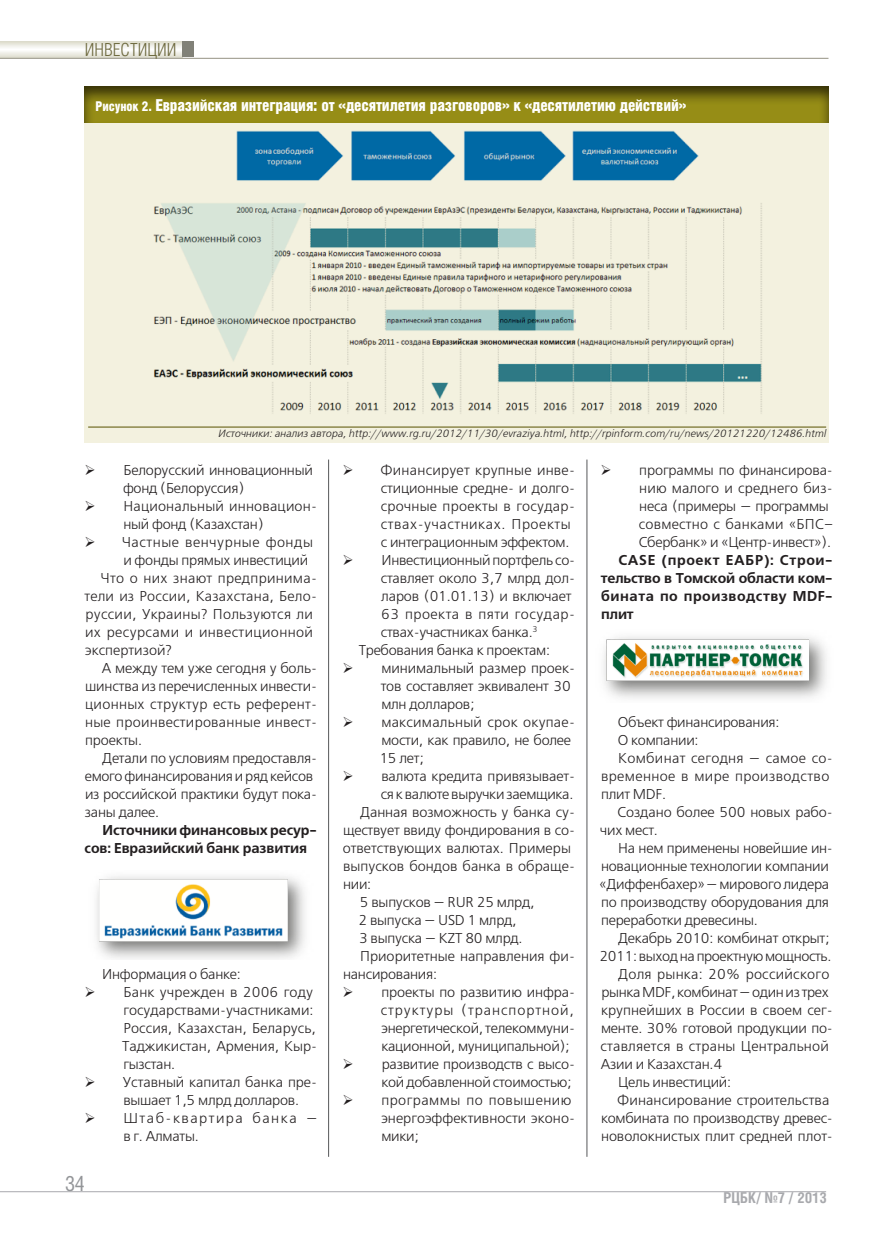
<style>
.page{position:relative;width:893px;height:1234px;background:#fff}
.page>*{position:absolute;margin:0;border:0;box-sizing:border-box;transform-origin:0 0}
.t1{font:21px "Helios Cond C";color:#939598}
.New_Vrezka_1{font:18px "Helios Cond Light C";color:#6e6a3f}
.Рисунок_1{font:16.5px "Helios Cond Black C";letter-spacing:-.01em;color:#fff;scale:.95 1}
.t2{font:700 15px "Helios Cond C";color:#a8a9ad}
.Бади{font:14.25px/18px "DS Free Set";letter-spacing:-.015em;color:#231f20}
.Бади-2{font:14.25px/18px "DS Free Set";letter-spacing:.015em;color:#231f20}
.Бади-3{font:700 14.25px/18px "DS Free Set";letter-spacing:-.01em;color:#231f20}
.Бади-4{font:14.25px/18px "DS Free Set";letter-spacing:.01em;color:#231f20}
.Бади-5{font:14.25px/18px "DS Free Set";letter-spacing:.02em;color:#231f20}
.Бади-6{font:14.25px/18px "DS Free Set";letter-spacing:.105em;color:#231f20}
.Istochnik{font:italic 10.5px "DS Free Set";color:#231f20}
.s1{font-size:13.5px}
</style>
<div class="page">
<hr style="left:0;top:1190px;width:826px;height:1px;background:#a8a9ad">
<hr style="left:328px;top:459px;width:1px;height:697px;background:#57585a">
<hr style="left:587px;top:459px;width:1px;height:697px;background:#57585a">
<svg style="left:0;top:41px;width:182px;height:16px"></svg>
<div style="left:182px;top:41px;width:11px;height:16px;background:#818178"></div>
<hr style="left:0;top:58px;width:828px;height:1px;background:#959384">
<div style="left:82px;top:84px;width:748px;height:40px;background:#231f20;opacity:.75"></div>
<div style="left:85px;top:124px;width:744px;height:319px;background:#f3f1df"></div>
<hr style="left:88px;top:426px;width:738px;height:1px;background:#575200">
<img style="left:153px;top:130px;width:609px;height:284px">
<img style="left:96px;top:876px;width:209px;height:83px">
<img style="left:603px;top:636px;width:224px;height:63px">
<p class="New_Vrezka_1" style="left:85px;top:40px;width:93px">ИНВЕСТИЦИИ</p>
<p class="Рисунок_1" style="left:96px;top:96px;width:623px"><span class="s1">Рисунок 2.</span> Евразийская интеграция: от «десятилетия разговоров» к «десятилетию действий»</p>
<p class="Istochnik" style="left:218px;top:427px;width:609px">Источники: анализ автора, http://www.rg.ru/2012/11/30/evraziya.html, http://rpinform.com/ru/news/20121220/12486.html</p>
<p class="Бади" style="left:123px;top:461px;width:191px;text-indent:-39px">➢ Белорусский инновационный фонд (Белоруссия)</p>
<p class="Бади-4" style="left:123px;top:497px;width:195px;text-indent:-39px">➢ Национальный инновацион&shy;ный фонд (Казахстан)</p>
<p class="Бади-4" style="left:123px;top:533px;width:191px;text-indent:-39px">➢ Частные венчурные фонды и фонды прямых инвестиций</p>
<p class="Бади-2" style="left:85px;top:569px;width:234px;text-indent:16px">Что о них знают предпринима&shy;тели из России, Казахстана, Бело&shy;руссии, Украины? Пользуются ли их ресурсами и инвестиционной экспертизой?</p>
<p class="Бади" style="left:85px;top:659px;width:233px;text-align:justify;text-indent:17px">А между тем уже сегодня у боль&shy;шинства из перечисленных инвести&shy;ционных структур есть референт&shy;ные проинвестированные инвест&shy;проекты.</p>
<p class="Бади" style="left:85px;top:749px;width:234px;text-indent:18px">Детали по условиям предоставля&shy;емого финансирования иряд кейсов из российской практики будут пока&shy;заны далее.</p>
<p class="Бади-3" style="left:85px;top:821px;width:234px;text-indent:18px">Источники финансовых ресур&shy;сов: Евразийский банк развития</p>
<p class="Бади" style="left:102px;top:965px;width:140px">Информация о банке:</p>
<p class="Бади" style="left:122px;top:983px;width:196px;text-indent:-38px">➢ Банк учрежден в 2006 году государствами-участниками:<br>Россия, Казахстан, Беларусь,<br>Таджикистан, Армения, Кыр&shy;гызстан.</p>
<p class="Бади" style="left:123px;top:1073px;width:195px;text-indent:-39px">➢ Уставный капитал банка пре&shy;вышает 1,5 млрд долларов.</p>
<p class="Бади-6" style="left:123px;top:1109px;width:195px;text-indent:-39px">➢ Штаб-квартира банка — в г. Алматы.</p>
<h1 class="t1" style="left:65px;top:1170px;width:21px">34</h1>
<p class="Бади-2" style="left:381px;top:461px;width:196px;text-indent:-38px">➢ Финансирует крупные инве&shy;стиционные средне- и долго&shy;срочные проекты в государ&shy;ствах-участниках. Проекты с интеграционным эффектом.</p>
<p class="Бади" style="left:381px;top:551px;width:196px;text-indent:-38px">➢ Инвестиционный портфель со&shy;ставляет около 3,7 млрд дол&shy;ларов (01.01.13) и включает<br>63 проекта в пяти государ&shy;ствах-участниках банка.<sup>3</sup></p>
<p class="Бади" style="left:359px;top:641px;width:193px">Требования банка к проектам:</p>
<p class="Бади" style="left:381px;top:659px;width:196px;text-indent:-38px">➢ минимальный размер проек&shy;тов составляет эквивалент 30 млн долларов;</p>
<p class="Бади" style="left:379px;top:713px;width:197px;text-indent:-37px">➢ максимальный срок окупае&shy;мости, как правило, не более<br>15 лет;</p>
<p class="Бади" style="left:342px;top:767px;width:234px;text-align:right">➢ валюта кредита привязывает&shy;ся к валюте выручки заемщика.</p>
<p class="Бади" style="left:343px;top:803px;width:234px;text-indent:18px">Данная возможность у банка су&shy;ществует ввиду фондирования в со&shy;ответствующих валютах. Примеры выпусков бондов банка в обраще&shy;нии:</p>
<p class="Бади" style="left:360px;top:893px;width:176px">5 выпусков — RUR 25 млрд,</p>
<p class="Бади" style="left:359px;top:911px;width:160px">2 выпуска — USD 1 млрд,</p>
<p class="Бади" style="left:359px;top:929px;width:165px">3 выпуска — KZT 80 млрд.</p>
<p class="Бади" style="left:343px;top:947px;width:233px;text-indent:17px">Приоритетные направления фи&shy;нансирования:</p>
<p class="Бади" style="left:381px;top:983px;width:196px;text-align:justify;text-indent:-38px">➢ проекты по развитию инфра&shy;структуры (транспортной, энергетической, телекоммуни&shy;кационной, муниципальной);</p>
<p class="Бади" style="left:342px;top:1055px;width:234px;text-align:right">➢ развитие производств с высо&shy;кой добавленной стоимостью;</p>
<p class="Бади" style="left:381px;top:1091px;width:195px;text-indent:-39px">➢ программы по повышению энергоэффективности эконо&shy;мики;</p>
<p class="Бади" style="left:639px;top:461px;width:196px;text-indent:-38px">➢ программы по финансирова&shy;нию малого и среднего биз&shy;неса (примеры — программы совместно с банками «БПС–<br>Сбербанк» и «Центр-инвест»).</p>
<p class="Бади-3" style="left:601px;top:551px;width:234px;text-align:justify;text-indent:18px">CASE (проект ЕАБР): Строи&shy;тельство в Томской области ком&shy;бината по производству MDF&shy;плит</p>
<p class="Бади" style="left:618px;top:713px;width:163px">Объект финансирования:</p>
<p class="Бади" style="left:618px;top:731px;width:82px">О компании:</p>
<p class="Бади-5" style="left:601px;top:749px;width:233px;text-indent:17px">Комбинат сегодня — самое со&shy;временное в мире производство плит MDF.</p>
<p class="Бади" style="left:600px;top:803px;width:234px;text-indent:17px">Создано более 500 новых рабо&shy;чих мест.</p>
<p class="Бади" style="left:600px;top:839px;width:235px;text-indent:19px">На нем применены новейшие ин&shy;новационные технологии компании «Диффенбахер»— мирового лидера по производству оборудования для переработки древесины.</p>
<p class="Бади" style="left:599px;top:929px;width:233px;text-align:right">Декабрь 2010: комбинат открыт;<br>2011: выход напроектную мощность.</p>
<p class="Бади" style="left:600px;top:965px;width:234px;text-indent:18px">Доля рынка: 20% российского рынка MDF, комбинат— один из трех крупнейших в России в своем сег&shy;менте. 30% готовой продукции по&shy;ставляется в страны Центральной<br>Азии и Казахстан.4</p>
<p class="Бади" style="left:618px;top:1073px;width:114px">Цель инвестиций:</p>
<p class="Бади" style="left:601px;top:1091px;width:233px;text-indent:16px">Финансирование строительства комбината по производству древес&shy;новолокнистых плит средней плот-</p>
<p class="t2" style="left:723px;top:1188px;width:105px">РЦБК/ №7 / 2013</p>
</div>
